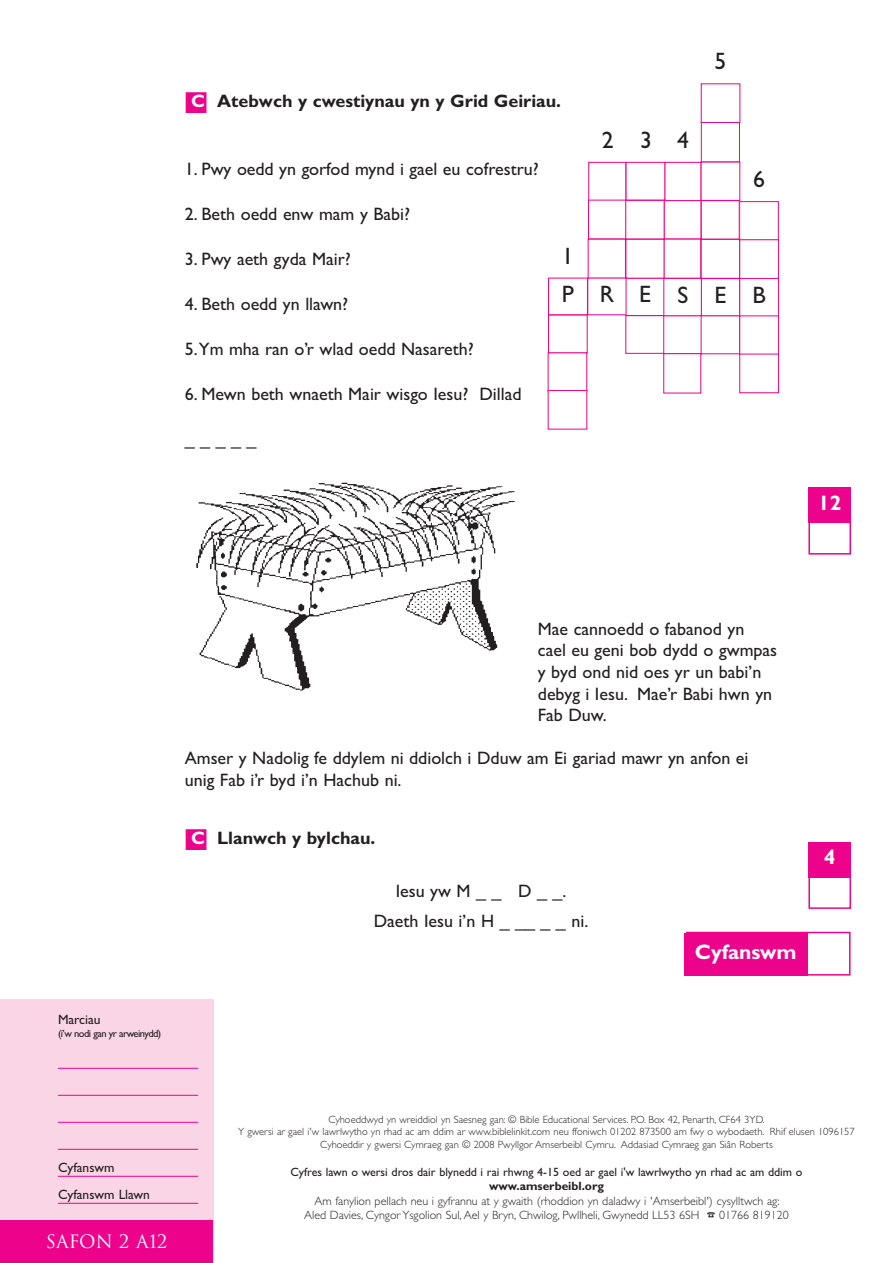
<style>
.page{position:relative;width:893px;height:1263px;background:#fff}
.page>*{position:absolute;margin:0;border:0;box-sizing:border-box;transform-origin:0 0}
.t1{font:23.7px "Gill Sans";letter-spacing:1.095em;color:#231f20}
.t2{font:700 21px "Gill Sans";color:#fff}
.t3{font:18px/21.6px "Gill Sans";color:#231f20}
.t4{font:700 18px "Gill Sans";color:#231f20}
.t5{font:18px "Trajan";color:#fff}
.t6{font:13.5px/27px "Gill Sans";color:#231f20}
.t7{font:300 12px/14.4px "Gill Sans";color:#231f20;text-align:center}
.t8{font:12px "Gill Sans";color:#231f20}
.t9{font:700 12px "Gill Sans";color:#231f20}
.t10{font:300 10.5px/12.6px "Gill Sans";color:#231f20;text-align:center}
.t11{font:10.5px "Gill Sans";letter-spacing:-.05em;color:#231f20}
.s1{color:#ed028c}
.s2{color:#fff}
</style>
<div class="page">
<div style="left:808px;top:521px;width:43px;height:34px;border:2px solid #ed028c"></div>
<div style="left:808px;top:488px;width:43px;height:35px;background:#ed028c"></div>
<div style="left:808px;top:875px;width:43px;height:34px;border:2px solid #ed028c"></div>
<div style="left:808px;top:842px;width:43px;height:36px;background:#ed028c"></div>
<div style="left:686px;top:932px;width:164px;height:44px;border:2px solid #ed028c"></div>
<div style="left:684px;top:933px;width:123px;height:43px;background:#ed028c"></div>
<div style="left:627px;top:123px;width:39px;height:39px;border:1px solid #fff"></div>
<div style="left:588px;top:123px;width:39px;height:39px;border:1px solid #fff"></div>
<div style="left:625px;top:200px;width:39px;height:39px;border:1px solid #ed028c"></div>
<div style="left:701px;top:44px;width:39px;height:40px;border:1px solid #fff"></div>
<div style="left:548px;top:239px;width:39px;height:40px;border:1px solid #fff"></div>
<div style="left:588px;top:239px;width:38px;height:40px;border:1px solid #ed028c"></div>
<div style="left:626px;top:239px;width:38px;height:40px;border:1px solid #ed028c"></div>
<div style="left:664px;top:123px;width:38px;height:39px;border:1px solid #fff"></div>
<div style="left:701px;top:239px;width:39px;height:40px;border:1px solid #ed028c"></div>
<div style="left:739px;top:162px;width:40px;height:39px;border:1px solid #fff"></div>
<div style="left:548px;top:278px;width:40px;height:37px;border:1px solid #ed028c"></div>
<div style="left:587px;top:278px;width:40px;height:37px;border:1px solid #ed028c"></div>
<div style="left:626px;top:278px;width:39px;height:38px;border:1px solid #ed028c"></div>
<div style="left:663px;top:278px;width:39px;height:38px;border:1px solid #ed028c"></div>
<div style="left:701px;top:278px;width:39px;height:38px;border:1px solid #ed028c"></div>
<div style="left:739px;top:278px;width:40px;height:39px;border:1px solid #ed028c"></div>
<div style="left:548px;top:315px;width:39px;height:38px;border:1px solid #ed028c"></div>
<div style="left:739px;top:316px;width:40px;height:39px;border:1px solid #ed028c"></div>
<div style="left:588px;top:162px;width:38px;height:39px;border:1px solid #ed028c"></div>
<div style="left:625px;top:315px;width:39px;height:39px;border:1px solid #ed028c"></div>
<div style="left:588px;top:200px;width:38px;height:39px;border:1px solid #ed028c"></div>
<div style="left:664px;top:162px;width:37px;height:39px;border:1px solid #ed028c"></div>
<div style="left:664px;top:200px;width:37px;height:39px;border:1px solid #ed028c"></div>
<div style="left:701px;top:122px;width:39px;height:40px;border:1px solid #ed028c"></div>
<div style="left:739px;top:201px;width:39px;height:40px;border:1px solid #ed028c"></div>
<div style="left:739px;top:239px;width:40px;height:40px;border:1px solid #ed028c"></div>
<img style="left:196px;top:482px;width:319px;height:209px">
<div style="left:0;top:999px;width:128px;height:260px;background:#fad5e5"></div>
<div style="left:43px;top:999px;width:170px;height:264px;background:#fad5e5"></div>
<hr style="left:58px;top:1068px;width:140px;height:1px;background:#ed028c">
<hr style="left:58px;top:1095px;width:140px;height:1px;background:#ed028c">
<hr style="left:58px;top:1122px;width:140px;height:1px;background:#ed028c">
<hr style="left:58px;top:1149px;width:140px;height:1px;background:#ed028c">
<hr style="left:58px;top:1176px;width:140px;height:1px;background:#ed028c">
<hr style="left:58px;top:1203px;width:140px;height:1px;background:#ed028c">
<div style="left:0;top:1220px;width:213px;height:43px;background:#ed028c"></div>
<p class="t4" style="left:185px;top:95px;width:378px"><span class="s1">■</span><span class="s2">C</span> Atebwch y cwestiynau yn y Grid Geiriau.</p>
<h1 class="t1" style="left:602px;top:132px;width:52px">2 3</h1>
<h1 class="t1" style="left:677px;top:131px;width:13px">4</h1>
<h1 class="t1" style="left:715px;top:53px;width:13px">5</h1>
<p class="t3" style="left:185px;top:161px;width:355px">1. Pwy oedd yn gorfod mynd i gael eu cofrestru?</p>
<p class="t3" style="left:185px;top:206px;width:227px">2. Beth oedd enw mam y Babi?</p>
<p class="t3" style="left:185px;top:251px;width:168px">3. Pwy aeth gyda Mair?</p>
<p class="t3" style="left:185px;top:296px;width:165px">4. Beth oedd yn llawn?</p>
<p class="t3" style="left:185px;top:341px;width:290px">5.Ym mha ran o’r wlad oedd Nasareth?</p>
<p class="t3" style="left:185px;top:386px;width:338px">6. Mewn beth wnaeth Mair wisgo Iesu? Dillad</p>
<p class="t3" style="left:185px;top:431px;width:73px">_ _ _ _ _</p>
<h1 class="t1" style="left:562px;top:248px;width:13px">1</h1>
<h1 class="t1" style="left:753px;top:171px;width:13px">6</h1>
<h1 class="t1" style="left:562px;top:286px;width:205px">PRESEB</h1>
<p class="t2" style="left:818px;top:496px;width:25px">12</p>
<p class="t6" style="left:58px;top:1007px;width:44px">Marciau</p>
<p class="t11" style="left:58px;top:1030px;width:105px">(i’w nodi gan yr arweinydd)</p>
<p class="t3" style="left:538px;top:620px;width:241px">Mae cannoedd o fabanod yn<br>cael eu geni bob dydd o gwmpas y byd ond nid oes yr un babi’n debyg i Iesu. Mae’r Babi hwn yn<br>Fab Duw.</p>
<p class="t3" style="left:185px;top:750px;width:565px">Amser y Nadolig fe ddylem ni ddiolch i Dduw am Ei gariad mawr yn anfon ei unig Fab i’r byd i’n Hachub ni.</p>
<p class="t4" style="left:185px;top:832px;width:192px"><span class="s1">■</span><span class="s2">C</span> Llanwch y bylchau.</p>
<p class="t3" style="left:374px;top:878px;width:216px;line-height:30px;text-align:center">Iesu yw M _ _ D _ _.<br>Daeth Iesu i’n H _ __ _ _ ni.</p>
<p class="t2" style="left:695px;top:945px;width:103px">Cyfanswm</p>
<p class="t2" style="left:824px;top:850px;width:13px">4</p>
<p class="t6" style="left:58px;top:1155px;width:93px">Cyfanswm<br>Cyfanswm Llawn</p>
<p class="t5" style="left:46px;top:1232px;width:123px">SAFON 2 A12</p>
<p class="t10" style="left:238px;top:1114px;width:618px">Cyhoeddwyd yn wreiddiol yn Saesneg gan: © Bible Educational Services. P.O. Box 42, Penarth, CF64 3YD.<br>Y gwersi ar gael i'w lawrlwytho yn rhad ac am ddim ar www.biblelinkit.com neu ffoniwch 01202 873500 am fwy o wybodaeth. Rhif elusen 1096157<br>Cyhoeddir y gwersi Cymraeg gan © 2008 Pwyllgor Amserbeibl Cymru. Addasiad Cymraeg gan Siân Roberts</p>
<p class="t8" style="left:290px;top:1168px;width:513px">Cyfres lawn o wersi dros dair blynedd i rai rhwng 4-15 oed ar gael i'w lawrlwytho yn rhad ac am ddim o</p>
<p class="t9" style="left:489px;top:1182px;width:116px">www.amserbeibl.org</p>
<p class="t7" style="left:304px;top:1195px;width:486px">Am fanylion pellach neu i gyfrannu at y gwaith (rhoddion yn daladwy i 'Amserbeibl') cysylltwch ag:<br>Aled Davies, Cyngor Ysgolion Sul, Ael y Bryn, Chwilog, Pwllheli, Gwynedd LL53 6SH ☎ 01766 819120</p>
</div>
